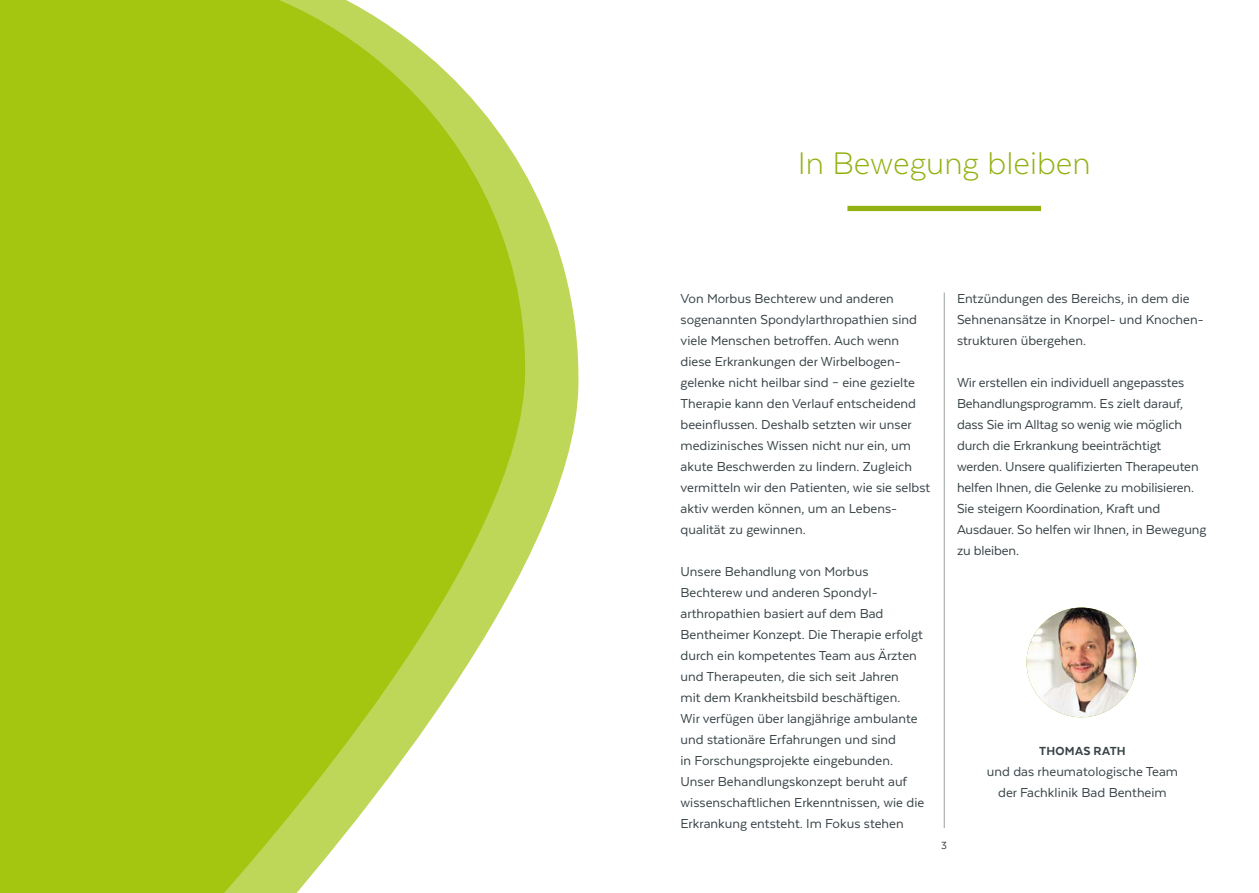
<style>
.page{position:relative;width:1259px;height:893px;background:#fff}
.page>*{position:absolute;margin:0;border:0;box-sizing:border-box;transform-origin:0 0}
.t1{font:300 36px "Texta";color:#92b112}
.t2{font:15px/21px "Texta";color:#384347}
.t3{font:800 13.5px "Texta";letter-spacing:.02em;color:#384347}
.t4{font:12px "Texta";color:#384347}
</style>
<div class="page">
<svg style="left:527px;top:177px;width:52px;height:383px;fill:#bfd758"></svg>
<svg style="left:0;top:0;width:527px;height:893px;background:#b0cd30"></svg>
<div style="left:847px;top:206px;width:194px;height:5px;background:#92b112"></div>
<hr style="left:944px;top:293px;width:1px;height:535px;background:#9c9d9d">
<img style="left:1026px;top:608px;width:110px;height:109px">
<h1 class="t1" style="left:797px;top:145px;width:294px">In Bewegung bleiben</h1>
<p class="t2" style="left:680px;top:288px;width:251px">Von Morbus Bechterew und anderen sogenannten Spondylarthropathien sind viele Menschen betroffen. Auch wenn diese Erkrankungen der Wirbelbogen&shy;gelenke nicht heilbar sind – eine gezielte Therapie kann den Verlauf entscheidend beeinflussen. Deshalb setzten wir unser medizinisches Wissen nicht nur ein, um akute Beschwerden zu lindern. Zugleich vermitteln wir den Patienten, wie sie selbst aktiv werden können, um an Lebens&shy;qualität zu gewinnen.</p>
<p class="t2" style="left:680px;top:561px;width:245px">Unsere Behandlung von Morbus Bechterew und anderen Spondyl&shy;arthropathien basiert auf dem Bad Bentheimer Konzept. Die Therapie erfolgt durch ein kompetentes Team aus Ärzten und Therapeuten, die sich seit Jahren<br>mit dem Krankheitsbild beschäftigen.<br>Wir verfügen über langjährige ambulante und stationäre Erfahrungen und sind<br>in Forschungsprojekte eingebunden.<br>Unser Behandlungskonzept beruht auf wissenschaftlichen Erkenntnissen, wie die Erkrankung entsteht. Im Fokus stehen</p>
<p class="t2" style="left:957px;top:288px;width:248px">Entzündungen des Bereichs, in dem die<br>Sehnenansätze in Knorpel- und Knochen&shy;strukturen übergehen.</p>
<p class="t2" style="left:957px;top:372px;width:251px">Wir erstellen ein individuell angepasstes Behandlungsprogramm. Es zielt darauf, dass Sie im Alltag so wenig wie möglich durch die Erkrankung beeinträchtigt werden. Unsere qualifizierten Therapeuten helfen Ihnen, die Gelenke zu mobilisieren.<br>Sie steigern Koordination, Kraft und Ausdauer. So helfen wir Ihnen, in Bewegung zu bleiben.</p>
<p class="t4" style="left:941px;top:839px;width:7px">3</p>
<p class="t3" style="left:1039px;top:743px;width:88px">THOMAS RATH</p>
<p class="t2" style="left:987px;top:760px;width:193px;text-align:center">und das rheumatologische Team der Fachklinik Bad Bentheim</p>
</div>
